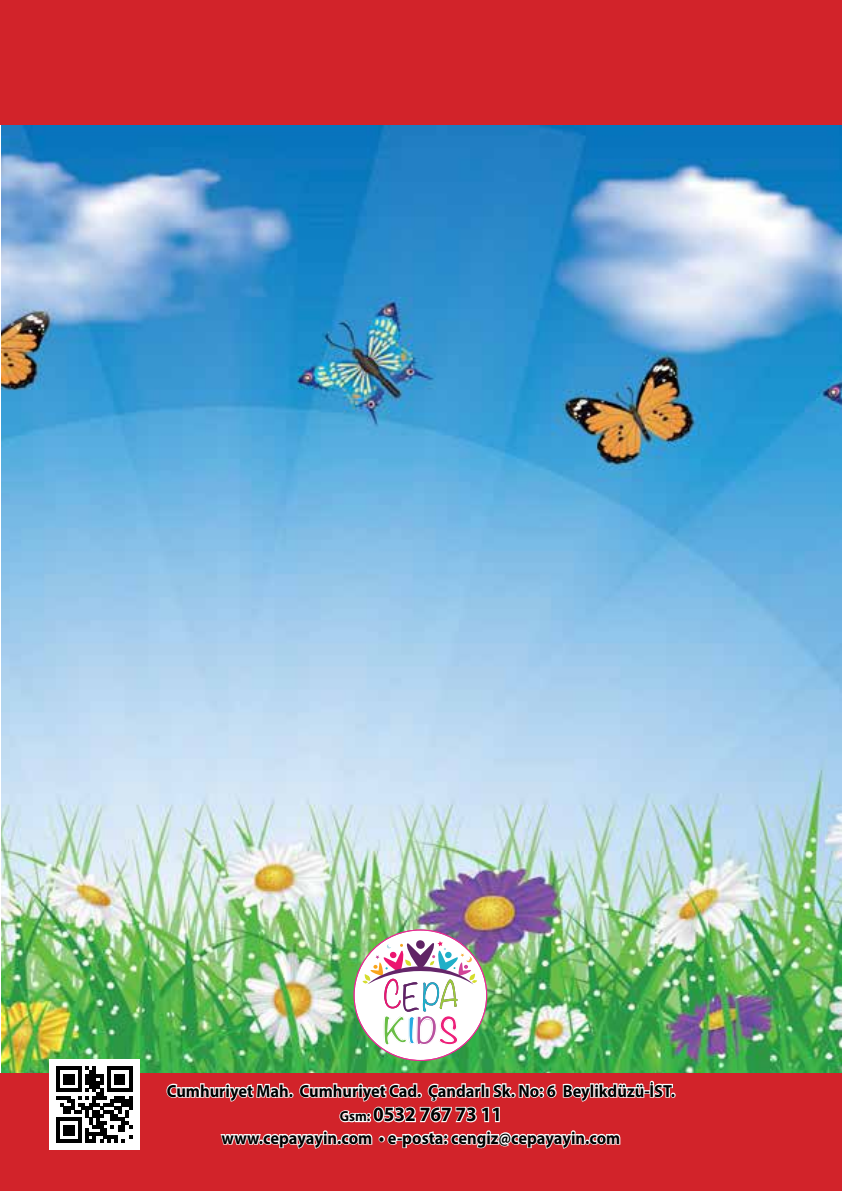
<style>
.page{position:relative;width:842px;height:1191px;background:#fff}
.page>*{position:absolute;margin:0;border:0;box-sizing:border-box;transform-origin:0 0}
.t1{font:40.6px "Tally Text Bold 1";color:#69bd45}
.t2{font:700 20.4px "Myriad Pro";color:#000;scale:.94 1}
.t3{font:700 17.4px "Myriad Pro";color:#000;scale:.94 1}
.s1{color:#29aae2}
.s2{color:#b9529f}
.s3{color:#ed1f79}
.s4{font-size:14.6px}
</style>
<div class="page">
<img style="left:1px;top:124px;width:841px;height:949px">
<div style="left:0;top:1073px;width:842px;height:118px;background:#d2232a"></div>
<div style="left:0;top:0;width:842px;height:124px;background:#d2232a"></div>
<svg style="left:354px;top:929px;width:133px;height:131px"></svg>
<img style="left:165px;top:939px;width:511px;height:210px">
<div style="left:49px;top:1059px;width:90px;height:91px;background:#fff"></div>
<svg style="left:56px;top:1066px;width:76px;height:76px"></svg>
<h1 class="t1" style="left:383px;top:1009px;width:77px">K<span class="s1">I</span><span class="s2">D</span><span class="s3">S</span></h1>
<p class="t3" style="left:167px;top:1079px;width:542px">Cumhuriyet Mah. Cumhuriyet Cad. Çandarlı Sk. No: 6 Beylikdüzü-İST.</p>
<p class="t2" style="left:340px;top:1101px;width:174px"><span class="s4">Gsm:</span> 0532 767 73 11</p>
<p class="t3" style="left:222px;top:1126px;width:426px">www.cepayayin.com • e-posta: cengiz@cepayayin.com</p>
</div>
